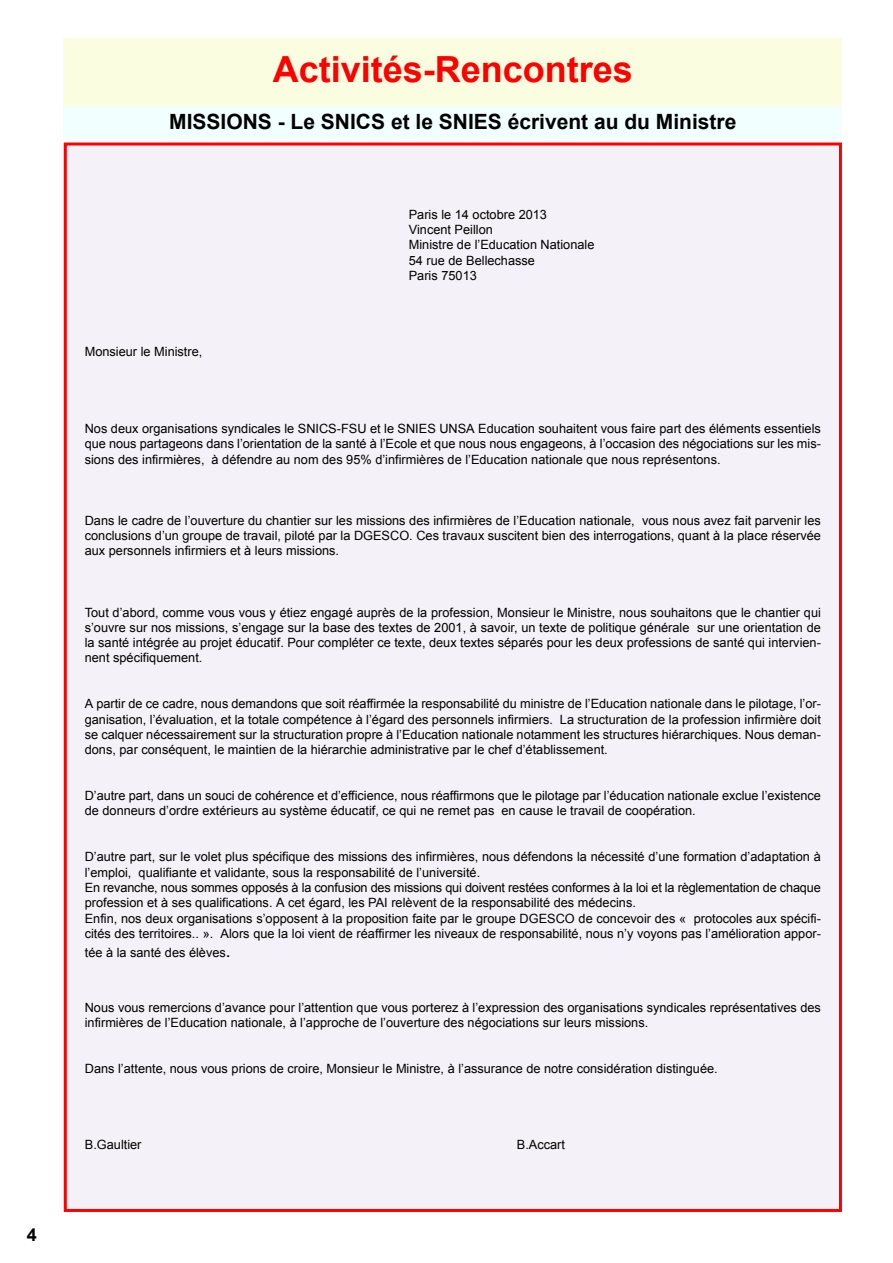
<style>
.page{position:relative;width:893px;height:1263px;background:#fff}
.page>*{position:absolute;margin:0;border:0;box-sizing:border-box;transform-origin:0 0}
.t1{font:700 36px "Arial";color:#f00}
.t2{font:700 21px "Arial";color:#000}
.t3{font:700 18px "Arial";color:#000}
.t4{font:12.75px/15.3px "Arial";color:#000}
.s1{font-family:"Helvetica";font-size:18px}
</style>
<div class="page">
<div style="left:64px;top:38px;width:778px;height:68px;background:#fafde0"></div>
<div style="left:67px;top:146px;width:772px;height:1063px;background:#f5f1f8"></div>
<div style="left:64px;top:106px;width:778px;height:34px;background:#f2ffff"></div>
<h3 class="t3" style="left:27px;top:1224px;width:12px">4</h3>
<h1 class="t1" style="left:273px;top:49px;width:362px">Activités-Rencontres</h1>
<h2 class="t2" style="left:169px;top:110px;width:569px">MISSIONS - Le SNICS et le SNIES écrivent au du Ministre</h2>
<p class="t4" style="left:85px;top:344px;width:119px">Monsieur le Ministre,</p>
<p class="t4" style="left:409px;top:207px;width:187px">Paris le 14 octobre 2013<br>Vincent Peillon<br>Ministre de l’Education Nationale<br>54 rue de Bellechasse<br>Paris 75013</p>
<p class="t4" style="left:85px;top:421px;width:738px;text-align:justify">Nos deux organisations syndicales le SNICS-FSU et le SNIES UNSA Education souhaitent vous faire part des éléments essentiels que nous partageons dans l’orientation de la santé à l’Ecole et que nous nous engageons, à l’occasion des négociations sur les mis&shy;sions des infirmières, à défendre au nom des 95% d’infirmières de l’Education nationale que nous représentons.</p>
<p class="t4" style="left:85px;top:513px;width:738px;text-align:justify">Dans le cadre de l’ouverture du chantier sur les missions des infirmières de l’Education nationale, vous nous avez fait parvenir les conclusions d’un groupe de travail, piloté par la DGESCO. Ces travaux suscitent bien des interrogations, quant à la place réservée aux personnels infirmiers et à leurs missions.</p>
<p class="t4" style="left:85px;top:604px;width:738px;text-align:justify">Tout d’abord, comme vous vous y étiez engagé auprès de la profession, Monsieur le Ministre, nous souhaitons que le chantier qui s’ouvre sur nos missions, s’engage sur la base des textes de 2001, à savoir, un texte de politique générale sur une orientation de la santé intégrée au projet éducatif. Pour compléter ce texte, deux textes séparés pour les deux professions de santé qui intervien&shy;nent spécifiquement.</p>
<p class="t4" style="left:85px;top:696px;width:738px;text-align:justify">A partir de ce cadre, nous demandons que soit réaffirmée la responsabilité du ministre de l’Education nationale dans le pilotage, l’or&shy;ganisation, l’évaluation, et la totale compétence à l’égard des personnels infirmiers. La structuration de la profession infirmière doit se calquer nécessairement sur la structuration propre à l’Education nationale notamment les structures hiérarchiques. Nous deman&shy;dons, par conséquent, le maintien de la hiérarchie administrative par le chef d’établissement.</p>
<p class="t4" style="left:85px;top:788px;width:738px">D’autre part, dans un souci de cohérence et d’efficience, nous réaffirmons que le pilotage par l’éducation nationale exclue l’existence de donneurs d’ordre extérieurs au système éducatif, ce qui ne remet pas en cause le travail de coopération.</p>
<p class="t4" style="left:85px;top:849px;width:738px">D’autre part, sur le volet plus spécifique des missions des infirmières, nous défendons la nécessité d’une formation d’adaptation à l’emploi, qualifiante et validante, sous la responsabilité de l’université.<br>En revanche, nous sommes opposés à la confusion des missions qui doivent restées conformes à la loi et la règlementation de chaque profession et à ses qualifications. A cet égard, les PAI relèvent de la responsabilité des médecins.<br>Enfin, nos deux organisations s’opposent à la proposition faite par le groupe DGESCO de concevoir des « protocoles aux spécifi&shy;cités des territoires.. ». Alors que la loi vient de réaffirmer les niveaux de responsabilité, nous n’y voyons pas l’amélioration appor-</p>
<p class="t4" style="left:85px;top:945px;width:148px">tée à la santé des élèves<span class="s1">.</span></p>
<p class="t4" style="left:85px;top:1000px;width:738px">Nous vous remercions d’avance pour l’attention que vous porterez à l’expression des organisations syndicales représentatives des infirmières de l’Education nationale, à l’approche de l’ouverture des négociations sur leurs missions.</p>
<p class="t4" style="left:85px;top:1061px;width:634px">Dans l’attente, nous vous prions de croire, Monsieur le Ministre, à l’assurance de notre considération distinguée.</p>
<p class="t4" style="left:85px;top:1137px;width:58px">B.Gaultier</p>
<p class="t4" style="left:517px;top:1137px;width:50px">B.Accart</p>
</div>
